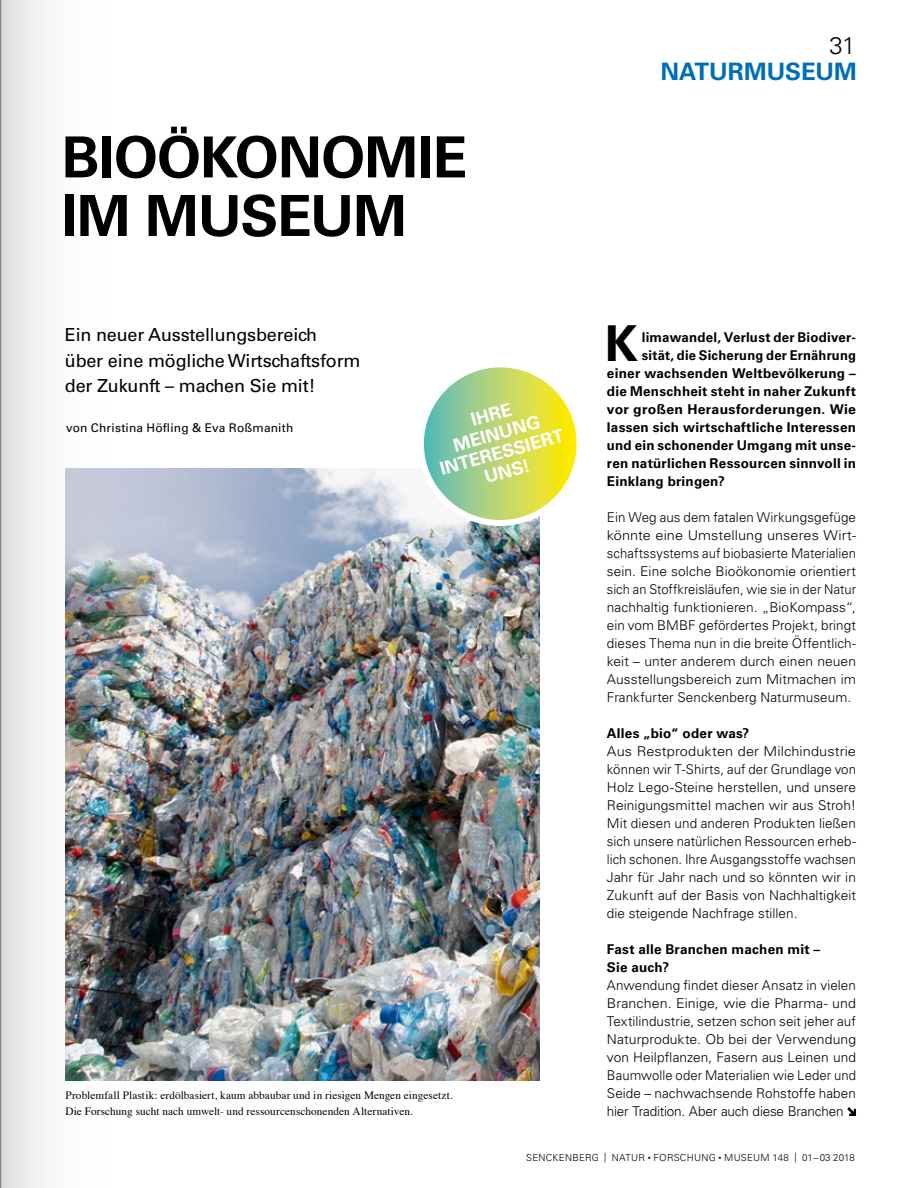
<style>
.page{position:relative;width:919px;height:1188px;background:#fff}
.page>*{position:absolute;margin:0;border:0;box-sizing:border-box;transform-origin:0 0}
.t1{font:700 56.7px/58.5px "Univers LT Std";letter-spacing:-.015em;color:#000}
.t2{font:700 49.5px "Univers LT Std";color:#000}
.t3{font:700 24px "Univers LT Std";color:#006db8}
.t4{font:300 24px "Univers LT Std";color:#000}
.t5{font:500 18px/25.5px "Univers CE";letter-spacing:-.01em;color:#000}
.t6{font:700 18px/19.5px "Univers LT Std";color:#fff;text-align:center}
.t7{font:300 13.5px/18px "Univers LT Std";letter-spacing:.005em;color:#000;text-align:justify}
.t8{font:300 13.5px/18px "Univers LT Std";letter-spacing:.005em;color:#000;text-align:justify;scale:1.07 1}
.t9{font:700 13.5px/18px "Univers LT Std";letter-spacing:.02em;color:#000}
.t10{font:700 13.5px "Univers LT Std";letter-spacing:.02em;color:#000;scale:.96 1}
.t11{font:700 13.5px "Univers LT Std";letter-spacing:.02em;color:#000;scale:1.04 1}
.t12{font:12px "Univers LT Std";letter-spacing:.015em;color:#000}
.t13{font:11.25px/15.8px "Times";letter-spacing:.005em;color:#000}
.t14{font:300 9.75px "Univers LT Std";letter-spacing:.025em;color:#000}
.s1{font-size:6px}
</style>
<div class="page">
<svg style="left:847px;top:1107px;width:9px;height:9px"></svg>
<img style="left:179px;top:469px;width:361px;height:611px">
<svg style="left:421px;top:364px;width:158px;height:159px;background:#bcd671"></svg>
<div style="left:418px;top:361px;width:164px;height:165px;border:6px solid #fff;border-radius:50%"></div>
<img style="left:1px;top:0;width:178px;height:1188px">
<hr style="left:0;top:0;width:1px;height:1188px;background:#6f6f6e">
<h3 class="t4" style="left:829px;top:31px;width:27px">31</h3>
<h1 class="t1" style="left:62px;top:129px;width:407px">BIOÖKONOMIE<br>IM MUSEUM</h1>
<h3 class="t5" style="left:65px;top:323px;width:297px">Ein neuer Ausstellungsbereich<br>über eine mögliche Wirtschaftsform der Zukunft – machen Sie mit!</h3>
<p class="t12" style="left:66px;top:421px;width:229px">von Christina Höfling &amp; Eva Roßmanith</p>
<h3 class="t6" style="left:427px;top:423px;width:129px;rotate:-16deg">IHRE<br>MEINUNG<br>INTERESSIERT<br>UNS!</h3>
<p class="t13" style="left:65px;top:1087px;width:388px">Problemfall Plastik: erdölbasiert, kaum abbaubar und in riesigen Mengen eingesetzt.<br>Die Forschung sucht nach umwelt- und ressourcenschonenden Alternativen.</p>
<h3 class="t3" style="left:660px;top:57px;width:198px">NATURMUSEUM</h3>
<h2 class="t2" style="left:605px;top:314px;width:35px">K</h2>
<p class="t9" style="left:642px;top:328px;width:216px">limawandel, Verlust der Biodiver-</p>
<p class="t10" style="left:642px;top:347px;width:225px">sität, die Sicherung der Ernährung</p>
<p class="t9" style="left:607px;top:364px;width:251px">einer wachsenden Weltbevölkerung –</p>
<p class="t9" style="left:607px;top:382px;width:251px">die Menschheit steht in naher Zukunft</p>
<p class="t11" style="left:607px;top:401px;width:241px">vor großen Herausforderungen. Wie</p>
<p class="t9" style="left:607px;top:418px;width:251px">lassen sich wirtschaftliche Interessen</p>
<p class="t9" style="left:607px;top:436px;width:251px">und ein schonender Umgang mit unse-</p>
<p class="t9" style="left:607px;top:454px;width:251px">ren natürlichen Ressourcen sinnvoll in</p>
<p class="t9" style="left:607px;top:472px;width:119px">Einklang bringen?</p>
<p class="t7" style="left:607px;top:508px;width:251px">Ein Weg aus dem fatalen Wirkungsgefüge könnte eine Umstellung unseres Wirt&shy;schaftssystems auf biobasierte Materialien sein. Eine solche Bioökonomie orientiert sich an Stoffkreisläufen, wie sie in der Natur nachhaltig funktionieren. „BioKompass“, ein vom BMBF gefördertes Projekt, bringt dieses Thema nun in die breite Öffentlich&shy;keit – unter anderem durch einen neuen Ausstellungsbereich zum Mitmachen im Frankfurter Senckenberg Naturmuseum.</p>
<p class="t9" style="left:607px;top:724px;width:144px">Alles „bio“ oder was?</p>
<p class="t8" style="left:607px;top:742px;width:234px">Aus Restprodukten der Milchindustrie können wir T-Shirts, auf der Grundlage von Holz Lego-Steine herstellen, und unsere Reinigungsmittel machen wir aus Stroh!<br>Mit diesen und anderen Produkten ließen sich unsere natürlichen Ressourcen erheb&shy;lich schonen. Ihre Ausgangsstoffe wachsen Jahr für Jahr nach und so könnten wir in Zukunft auf der Basis von Nachhaltigkeit die steigende Nachfrage stillen.</p>
<p class="t9" style="left:607px;top:940px;width:215px">Fast alle Branchen machen mit –<br>Sie auch?</p>
<p class="t7" style="left:607px;top:976px;width:251px">Anwendung findet dieser Ansatz in vielen Branchen. Einige, wie die Pharma- und Textilindustrie, setzen schon seit jeher auf Naturprodukte. Ob bei der Verwendung von Heilpflanzen, Fasern aus Leinen und Baumwolle oder Materialien wie Leder und Seide – nachwachsende Rohstoffe haben hier Tradition. Aber auch diese Branchen</p>
<p class="t14" style="left:526px;top:1152px;width:330px">SENCKENBERG | NATUR <span class="s1">•</span> FORSCHUNG <span class="s1">•</span> MUSEUM 148 | 01–03 2018</p>
</div>
